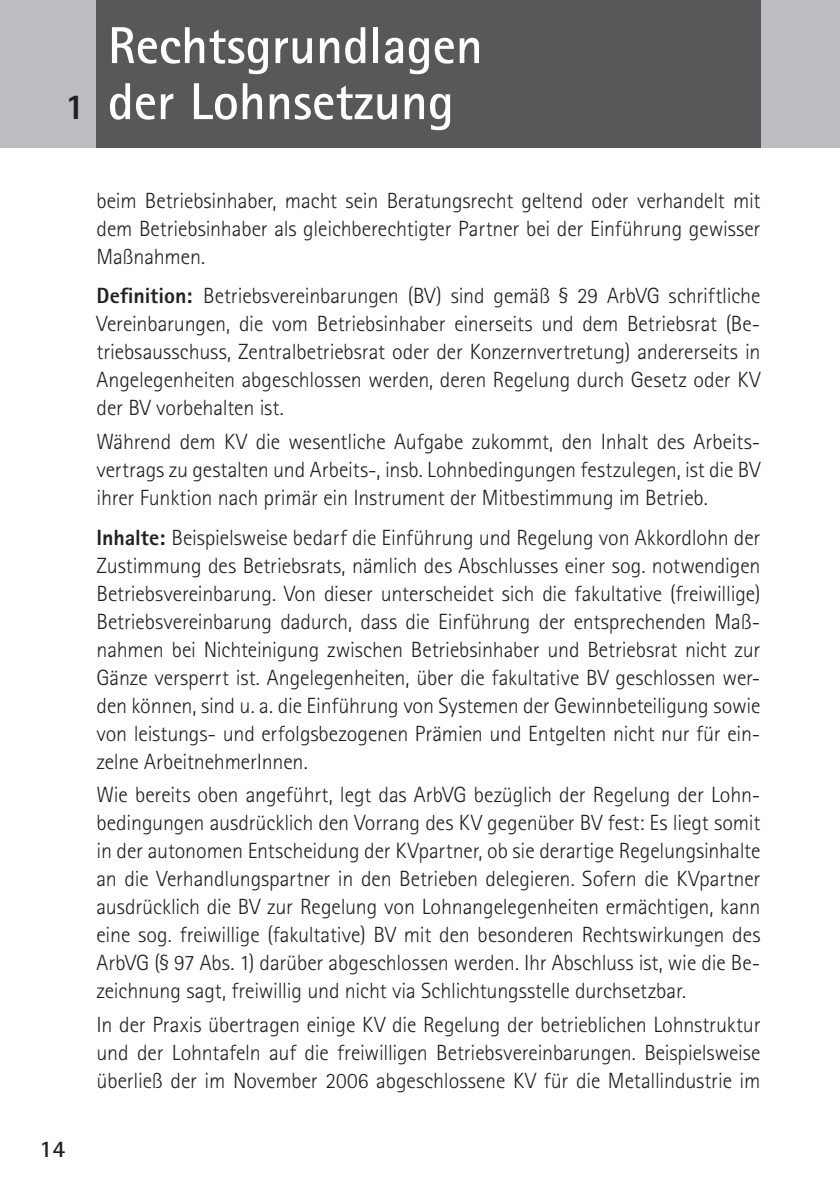
<style>
.page{position:relative;width:840px;height:1191px;background:#fff}
.page>*{position:absolute;margin:0;border:0;box-sizing:border-box;transform-origin:0 0}
.t1{font:700 52px/56px "Rotis Sans Serif Std";color:#fff}
.t2{font:800 36px "Rotis Sans Serif Std";color:#231f20}
.t3{font:700 24px "Rotis Sans Serif Std";color:#231f20}
.t4{font:300 22px/28px "Rotis Sans Serif Std";letter-spacing:-.005em;color:#231f20;text-align:justify}
.s1{font-weight:800}
</style>
<div class="page">
<div style="left:0;top:0;width:839px;height:147px;background:#bcbdc0"></div>
<div style="left:96px;top:0;width:664px;height:147px;background:#57585a"></div>
<h2 class="t2" style="left:65px;top:84px;width:22px">1</h2>
<h1 class="t1" style="left:108px;top:16px;width:376px">Rechtsgrundlagen der Lohnsetzung</h1>
<p class="t3" style="left:40px;top:1133px;width:27px">14</p>
<p class="t4" style="left:96px;top:187px;width:665px">beim Betriebsinhaber, macht sein Beratungsrecht geltend oder verhandelt mit dem Betriebsinhaber als gleichberechtigter Partner bei der Einführung gewisser Maßnahmen.</p>
<p class="t4" style="left:96px;top:282px;width:665px"><span class="s1">Definition:</span> Betriebsvereinbarungen (BV) sind gemäß § 29 ArbVG schriftliche Vereinbarungen, die vom Betriebsinhaber einerseits und dem Betriebsrat (Be&shy;triebsausschuss, Zentralbetriebsrat oder der Konzernvertretung) andererseits in Angelegenheiten abgeschlossen werden, deren Regelung durch Gesetz oder KV der BV vorbehalten ist.</p>
<p class="t4" style="left:96px;top:428px;width:665px">Während dem KV die wesentliche Aufgabe zukommt, den Inhalt des Arbeits&shy;vertrags zu gestalten und Arbeits-, insb. Lohnbedingungen festzulegen, ist die BV ihrer Funktion nach primär ein Instrument der Mitbestimmung im Betrieb.</p>
<p class="t4" style="left:96px;top:523px;width:665px"><span class="s1">Inhalte:</span> Beispielsweise bedarf die Einführung und Regelung von Akkordlohn der Zustimmung des Betriebsrats, nämlich des Abschlusses einer sog. notwendigen Betriebsvereinbarung. Von dieser unterscheidet sich die fakultative (freiwillige)<br>Betriebsvereinbarung dadurch, dass die Einführung der entsprechenden Maß&shy;nahmen bei Nichteinigung zwischen Betriebsinhaber und Betriebsrat nicht zur Gänze versperrt ist. Angelegenheiten, über die fakultative BV geschlossen wer&shy;den können, sind u. a. die Einführung von Systemen der Gewinnbeteiligung sowie von leistungs- und erfolgsbezogenen Prämien und Entgelten nicht nur für ein&shy;zelne ArbeitnehmerInnen.</p>
<p class="t4" style="left:96px;top:781px;width:665px">Wie bereits oben angeführt, legt das ArbVG bezüglich der Regelung der Lohn&shy;bedingungen ausdrücklich den Vorrang des KV gegenüber BV fest: Es liegt somit in der autonomen Entscheidung der KVpartner, ob sie derartige Regelungsinhalte an die Verhandlungspartner in den Betrieben delegieren. Sofern die KVpartner ausdrücklich die BV zur Regelung von Lohnangelegenheiten ermächtigen, kann eine sog. freiwillige (fakultative) BV mit den besonderen Rechtswirkungen des ArbVG (§ 97 Abs. 1) darüber abgeschlossen werden. Ihr Abschluss ist, wie die Be&shy;zeichnung sagt, freiwillig und nicht via Schlichtungsstelle durchsetzbar.</p>
<p class="t4" style="left:96px;top:1010px;width:665px">In der Praxis übertragen einige KV die Regelung der betrieblichen Lohnstruktur und der Lohntafeln auf die freiwilligen Betriebsvereinbarungen. Beispielsweise überließ der im November 2006 abgeschlossene KV für die Metallindustrie im</p>
</div>
